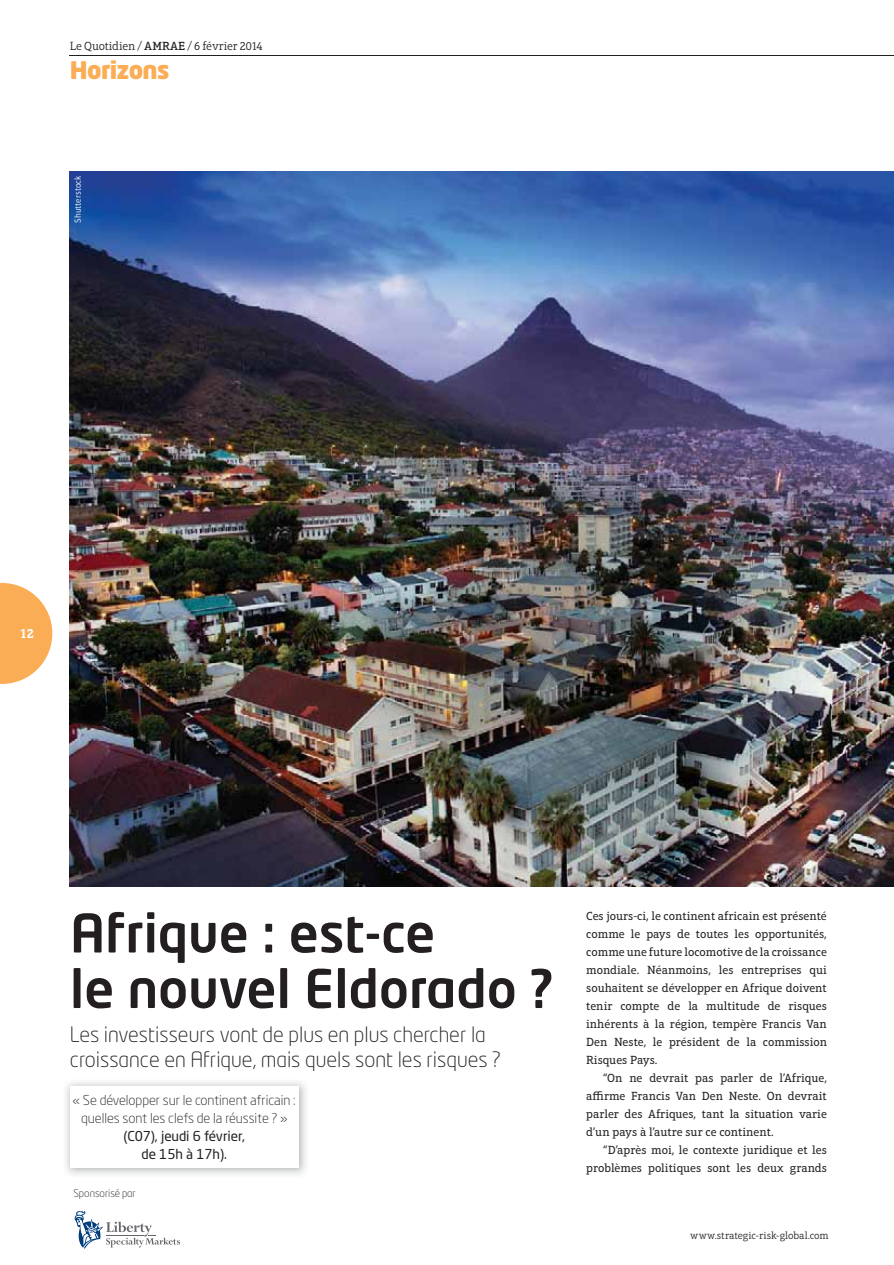
<style>
.page{position:relative;width:894px;height:1265px;background:#fff}
.page>*{position:absolute;margin:0;border:0;box-sizing:border-box;transform-origin:0 0}
.t1{font:500 52.5px/55.5px "Neo Tech Std";color:#231f20}
.t2{font:900 24px "Neo Tech Std";letter-spacing:-.025em;color:#fbad56}
.t3{font:300 21px/25.2px "Neo Tech Std";color:#231f20}
.t4{font:300 13.5px/18px "Neo Sans Std";letter-spacing:-.005em;color:#231f20;text-align:center}
.t5{font:13.5px/18px "Neo Sans Std";letter-spacing:-.005em;color:#231f20;text-align:center}
.t6{font:600 13.5px "Aptifer Slab LT Pro";color:#fff}
.t7{font:12px/18px "Aptifer Slab LT Pro";color:#231f20;text-align:justify}
.t8{font:300 12px "Aptifer Slab LT Pro";letter-spacing:-.015em;color:#231f20}
.t9{font:300 10.5px "Aptifer Slab LT Pro";letter-spacing:-.01em;color:#231f20}
.t10{font:300 10.5px "Neo Tech Std";color:#231f20}
.t11{font:300 9px "Aptifer Sans LT Pro";color:#fff}
.s1{font-weight:500}
</style>
<div class="page">
<hr style="left:70px;top:55px;width:823px;height:1px;background:#231f20">
<svg style="left:0;top:583px;width:52px;height:101px"></svg>
<svg style="left:75px;top:1211px;width:105px;height:37px"></svg>
<img style="left:70px;top:172px;width:823px;height:714px">
<p class="t8" style="left:70px;top:42px;width:194px">Le Quotidien / <span class="s1">AMRAE</span> / 6 février 2014</p>
<h2 class="t2" style="left:70px;top:57px;width:101px">Horizons</h2>
<p class="t11" style="left:73px;top:223px;width:49px;rotate:-90deg">Shutterstock</p>
<p class="t6" style="left:20px;top:629px;width:16px">12</p>
<h1 class="t1" style="left:70px;top:909px;width:484px">Afrique : est-ce<br>le nouvel Eldorado ?</h1>
<p class="t7" style="left:586px;top:908px;width:242px">Ces jours-ci, le continent africain est présenté comme le pays de toutes les opportunités, comme une future locomotive de la croissance mondiale. Néanmoins, les entreprises qui souhaitent se développer en Afrique doivent tenir compte de la multitude de risques inhérents à la région, tempère Francis Van Den Neste, le président de la commission Risques Pays.</p>
<p class="t7" style="left:586px;top:1070px;width:242px;text-indent:17px">“On ne devrait pas parler de l’Afrique, affirme Francis Van Den Neste. On devrait parler des Afriques, tant la situation varie d’un pays à l’autre sur ce continent.</p>
<p class="t7" style="left:586px;top:1142px;width:242px;text-align:right">“D’après moi, le contexte juridique et les problèmes politiques sont les deux grands</p>
<h3 class="t3" style="left:70px;top:1023px;width:433px">Les investisseurs vont de plus en plus chercher la croissance en Afrique, mais quels sont les risques ?</h3>
<p class="t4" style="left:73px;top:1091px;width:224px">« Se développer sur le continent africain : quelles sont les clefs de la réussite ? »</p>
<p class="t5" style="left:123px;top:1127px;width:123px">(C07), jeudi 6 février, de 15h à 17h).</p>
<p class="t10" style="left:73px;top:1187px;width:64px">Sponsorisé par</p>
<p class="t9" style="left:690px;top:1231px;width:140px">www.strategic-risk-global.com</p>
</div>
